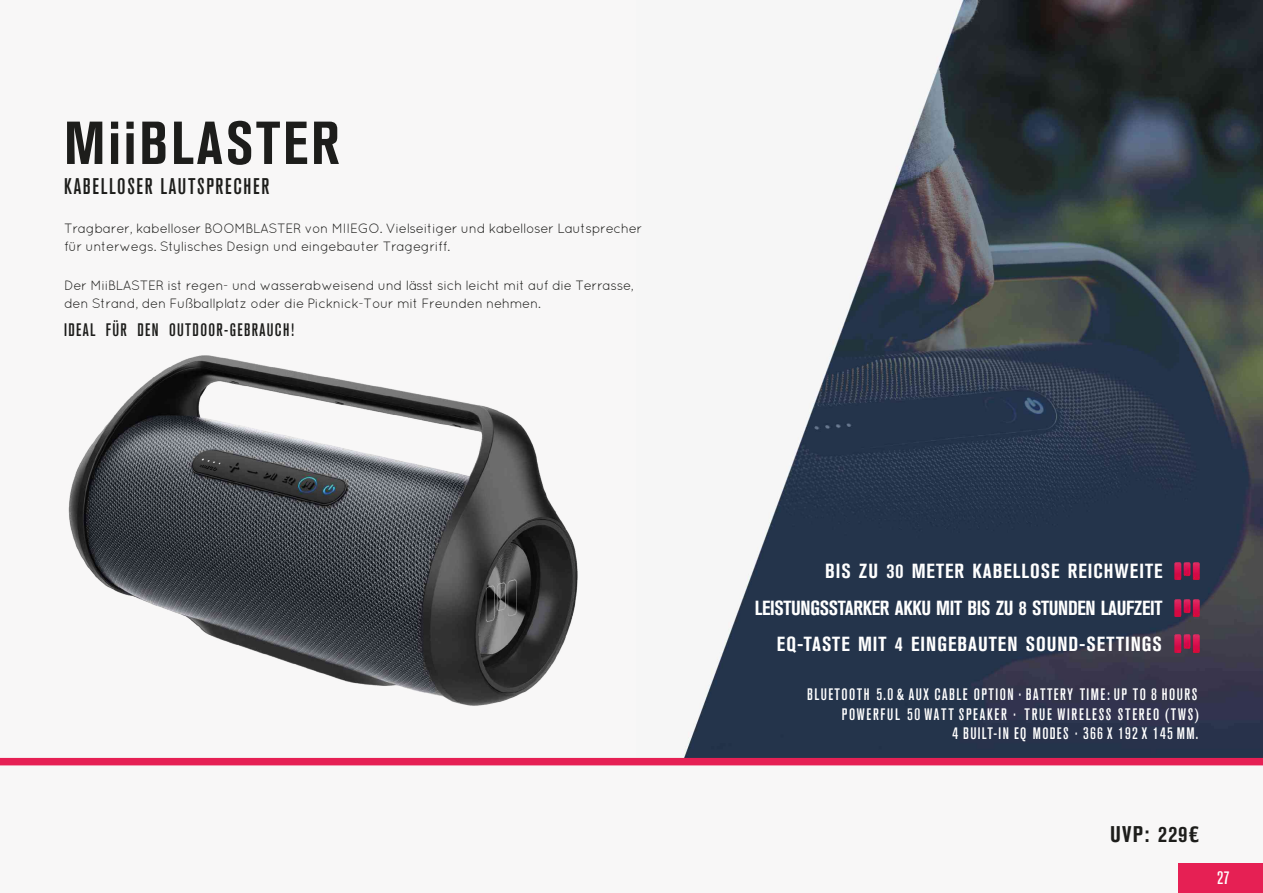
<style>
.page{position:relative;width:1263px;height:893px;background:#f8f7f7}
.page>*{position:absolute;margin:0;border:0;box-sizing:border-box;transform-origin:0 0}
.t1{font:700 condensed 60px "Akzidenz Grotesk BQ";letter-spacing:.05em;color:#1d1d1b}
.t2{font:500 condensed 22.5px "Akzidenz Grotesk BQ";letter-spacing:.075em;color:#1d1d1b}
.t3{font:700 condensed 22.5px "Akzidenz Grotesk BQ";letter-spacing:.05em;color:#1d1d1b}
.t4{font:700 condensed 20.25px "Akzidenz Grotesk BQ";letter-spacing:.05em;color:#fff}
.t5{font:700 condensed 20.25px "Akzidenz Grotesk BQ";letter-spacing:-.015em;color:#fff}
.t6{font:500 condensed 18px "Akzidenz Grotesk BQ";letter-spacing:.075em;color:#1d1d1b}
.t7{font:500 condensed 18px "Akzidenz Grotesk BQ";color:#fff}
.t8{font:500 condensed 16.5px/19.8px "Akzidenz Grotesk BQ";letter-spacing:.09em;color:#fff;text-align:right}
.t9{font:13.5px/18px "Quicksand";letter-spacing:-.03em;color:#1d1d1b}
</style>
<div class="page">
<img style="left:637px;top:0;width:626px;height:758px">
<div style="left:0;top:758px;width:1263px;height:7px;background:#e62054"></div>
<div style="left:1178px;top:863px;width:85px;height:30px;background:#e62054"></div>
<img style="left:1175px;top:562px;width:24px;height:18px">
<img style="left:1175px;top:599px;width:24px;height:18px">
<img style="left:1175px;top:635px;width:24px;height:17px">
<img style="left:68px;top:355px;width:510px;height:351px">
<h1 class="t1" style="left:64px;top:109px;width:277px">MiiBLASTER</h1>
<h2 class="t2" style="left:64px;top:173px;width:207px">KABELLOSER LAUTSPRECHER</h2>
<p class="t9" style="left:64px;top:219px;width:580px">Tragbarer, kabelloser BOOMBLASTER von MIIEGO. Vielseitiger und kabelloser Lautsprecher für unterwegs. Stylisches Design und eingebauter Tragegriff.</p>
<p class="t9" style="left:64px;top:276px;width:571px">Der MiiBLASTER ist regen- und wasserabweisend und lässt sich leicht mit auf die Terrasse, den Strand, den Fußballplatz oder die Picknick-Tour mit Freunden nehmen.</p>
<h3 class="t6" style="left:64px;top:320px;width:232px">IDEAL FÜR DEN OUTDOOR-GEBRAUCH!</h3>
<h3 class="t4" style="left:825px;top:560px;width:339px">BIS ZU 30 METER KABELLOSE REICHWEITE</h3>
<h3 class="t5" style="left:755px;top:596px;width:409px">LEISTUNGSSTARKER AKKU MIT BIS ZU 8 STUNDEN LAUFZEIT</h3>
<h3 class="t4" style="left:777px;top:632px;width:386px">EQ-TASTE MIT 4 EINGEBAUTEN SOUND-SETTINGS</h3>
<p class="t8" style="left:807px;top:684px;width:393px">BLUETOOTH 5.0 &amp; AUX CABLE OPTION · BATTERY TIME: UP TO 8 HOURS<br>POWERFUL 50 WATT SPEAKER · TRUE WIRELESS STEREO (TWS)<br>4 BUILT-IN EQ MODES · 366 X 192 X 145 MM.</p>
<h2 class="t3" style="left:1110px;top:822px;width:90px">UVP: 229€</h2>
<h3 class="t7" style="left:1217px;top:868px;width:14px">27</h3>
</div>
